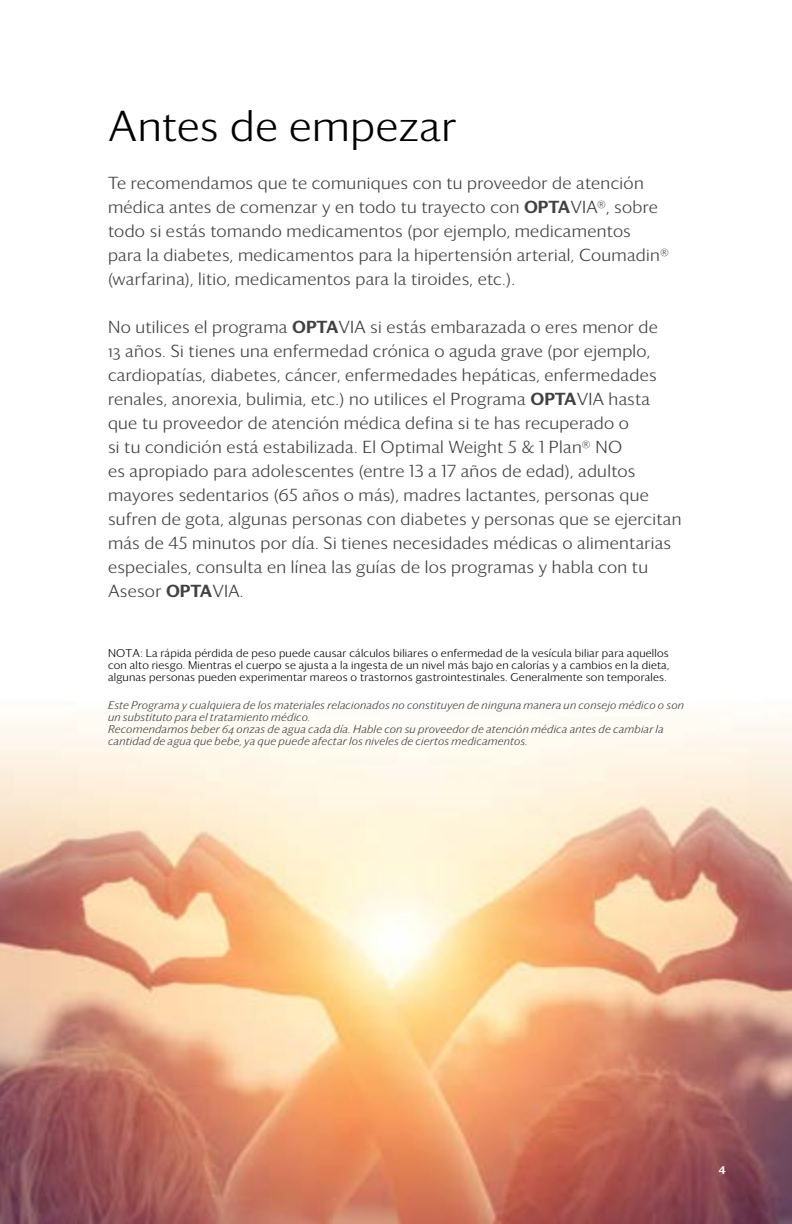
<style>
.page{position:relative;width:792px;height:1224px;background:#fff}
.page>*{position:absolute;margin:0;border:0;box-sizing:border-box;transform-origin:0 0}
.t1{font:42px "Darby Sans Light TSFL";letter-spacing:.015em;color:#000}
.t2{font:300 17px/24px "Darby Sans";letter-spacing:.02em;color:#414042}
.t3{font:12px "Darby Sans Medium TSFL";color:#fff}
.t4{font:italic 300 11px/12px "Darby Sans";letter-spacing:.025em;color:#414042}
.t5{font:11px/12px "Darby Sans Light TSFL";letter-spacing:.02em;color:#000;text-align:justify}
.s1{font-weight:500}
</style>
<div class="page">
<img style="left:0;top:716px;width:792px;height:508px">
<h1 class="t1" style="left:108px;top:97px;width:350px">Antes de empezar</h1>
<p class="t2" style="left:108px;top:170px;width:562px">Te recomendamos que te comuniques con tu proveedor de atención médica antes de comenzar y en todo tu trayecto con <span class="s1">OPTA</span>VIA®, sobre todo si estás tomando medicamentos (por ejemplo, medicamentos<br>para la diabetes, medicamentos para la hipertensión arterial, Coumadin® (warfarina), litio, medicamentos para la tiroides, etc.).</p>
<p class="t2" style="left:108px;top:314px;width:575px">No utilices el programa <span class="s1">OPTA</span>VIA si estás embarazada o eres menor de<br>13 años. Si tienes una enfermedad crónica o aguda grave (por ejemplo, cardiopatías, diabetes, cáncer, enfermedades hepáticas, enfermedades renales, anorexia, bulimia, etc.) no utilices el Programa <span class="s1">OPTA</span>VIA hasta que tu proveedor de atención médica defina si te has recuperado o<br>si tu condición está estabilizada. El Optimal Weight 5 &amp; 1 Plan® NO<br>es apropiado para adolescentes (entre 13 a 17 años de edad), adultos mayores sedentarios (65 años o más), madres lactantes, personas que sufren de gota, algunas personas con diabetes y personas que se ejercitan más de 45 minutos por día. Si tienes necesidades médicas o alimentarias especiales, consulta en línea las guías de los programas y habla con tu Asesor <span class="s1">OPTA</span>VIA.</p>
<p class="t5" style="left:108px;top:646px;width:563px">NOTA: La rápida pérdida de peso puede causar cálculos biliares o enfermedad de la vesícula biliar para aquellos con alto riesgo. Mientras el cuerpo se ajusta a la ingesta de un nivel más bajo en calorías y a cambios en la dieta, algunas personas pueden experimentar mareos o trastornos gastrointestinales. Generalmente son temporales.</p>
<p class="t4" style="left:108px;top:699px;width:577px">Este Programa y cualquiera de los materiales relacionados no constituyen de ninguna manera un consejo médico o son un substituto para el tratamiento médico.<br>Recomendamos beber 64 onzas de agua cada día. Hable con su proveedor de atención médica antes de cambiar la cantidad de agua que bebe, ya que puede afectar los niveles de ciertos medicamentos.</p>
<p class="t3" style="left:719px;top:1160px;width:9px">4</p>
</div>
